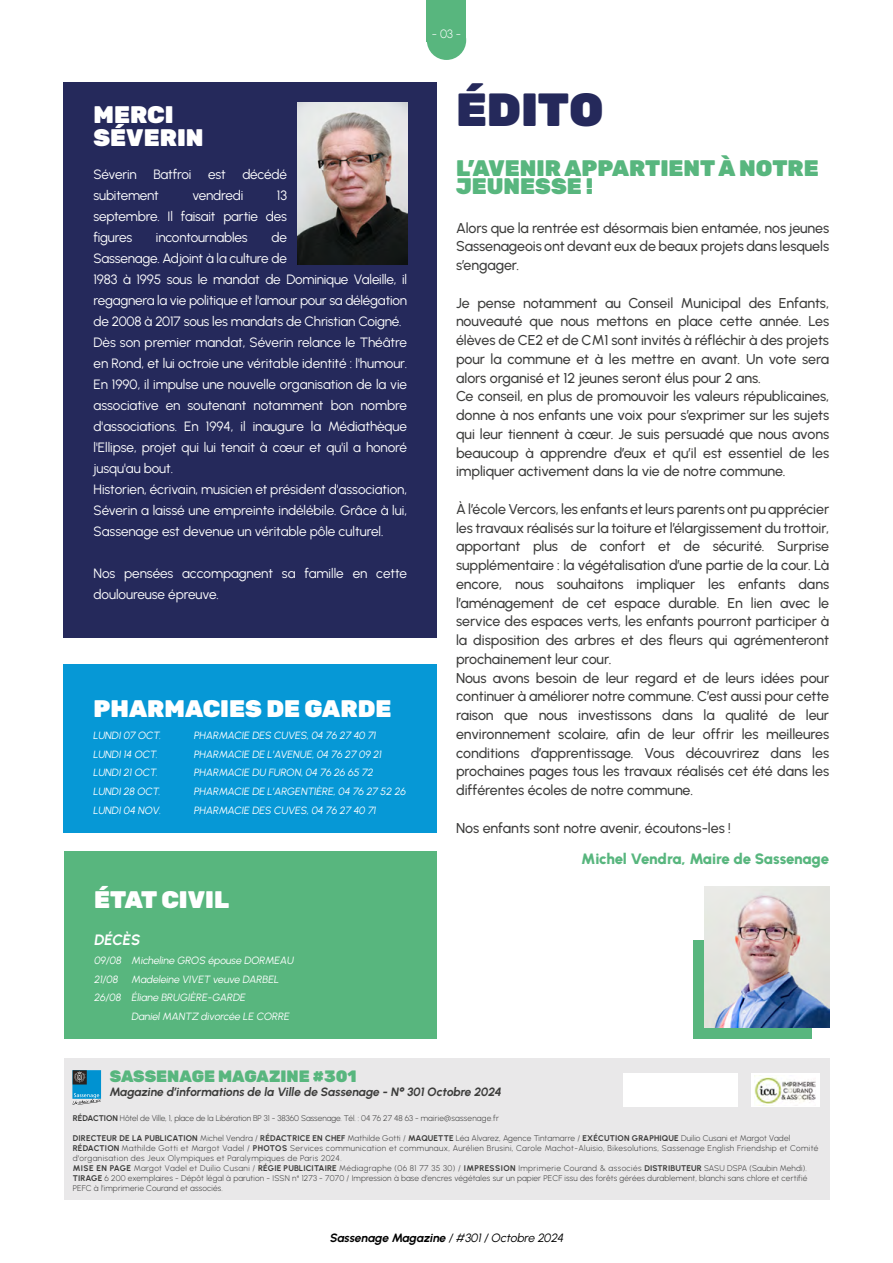
<style>
.page{position:relative;width:893px;height:1263px;background:#fff}
.page>*{position:absolute;margin:0;border:0;box-sizing:border-box;transform-origin:0 0}
.Gros_titre{font:300 46.5px "Rubik";letter-spacing:-.005em;color:#25295b}
.Titre{font:300 24px/22.5px "Rubik";color:#fff}
.Titre_Edito{font:300 22.5px/18px "Rubik";color:#58b67e}
.Titre-2{font:300 16.5px "Rubik";color:#58b67e}
.t1{font:900 15px "Urbanist";letter-spacing:-.015em;color:#58b67e}
.Sous_titre{font:italic 700 15px "Urbanist";letter-spacing:-.005em;color:#fff}
.t2{font:500 14.25px/18.8px "Urbanist";letter-spacing:-.005em;color:#3c3c3b;text-align:justify}
.Texte{font:13.5px/21px "Urbanist";letter-spacing:-.01em;color:#fff}
.Sous_titre-2{font:italic 700 12px "Urbanist";letter-spacing:-.01em;color:#3c3c3b}
.Pied_de_page{font:italic 700 12px "Urbanist";color:#000}
.Folios{font:12px "Urbanist";color:#fff}
.Texte-2{font:italic 10.5px "Urbanist";color:#fff}
.Texte-3{font:8.25px/9.9px "Urbanist";letter-spacing:.045em;color:#3c3c3b}
.Texte-4{font:8.25px/9.9px "Urbanist";letter-spacing:.02em;color:#3c3c3b}
.Texte-5{font:8.25px "Urbanist";color:#3c3c3b}
.s1{color:#58b67e}
.s2{font-weight:700}
.s3{font-weight:400}
</style>
<div class="page">
<div style="left:427px;top:0;width:39px;height:42px;background:#58b67e"></div>
<div style="left:427px;top:21px;width:39px;height:39px;background:#58b67e;border-radius:50%"></div>
<div style="left:64px;top:664px;width:373px;height:169px;background:#0698d6"></div>
<div style="left:64px;top:83px;width:373px;height:555px;background:#25295b"></div>
<div style="left:64px;top:1058px;width:766px;height:141px;background:#e9e8e9"></div>
<div style="left:72px;top:1070px;width:29px;height:29px;background:#0092d1"></div>
<div style="left:72px;top:1070px;width:15px;height:14px;background:#2a221f"></div>
<svg style="left:74px;top:1072px;width:11px;height:11px"></svg>
<svg style="left:72px;top:1093px;width:29px;height:12px"></svg>
<div style="left:751px;top:1073px;width:68px;height:34px;background:#fff"></div>
<img style="left:754px;top:1075px;width:62px;height:30px">
<div style="left:623px;top:1073px;width:115px;height:34px;background:#fff"></div>
<div style="left:693px;top:940px;width:118px;height:99px;background:#58b67e"></div>
<img style="left:704px;top:886px;width:125px;height:141px">
<div style="left:64px;top:851px;width:373px;height:188px;background:#58b67e"></div>
<img style="left:298px;top:102px;width:110px;height:162px">
<p class="Titre" style="left:94px;top:104px;width:112px">MERCI<br>SÉVERIN</p>
<p class="Texte" style="left:94px;top:163px;width:195px">Séverin Batfroi est décédé subitement</p>
<p class="Texte" style="left:192px;top:184px;width:52px">vendredi</p>
<p class="Texte" style="left:94px;top:184px;width:195px;text-align:justify;text-indent:183px">13 septembre. Il faisait partie des figures</p>
<p class="Texte" style="left:94px;top:226px;width:315px;text-indent:178px">de<br>Sassenage. Adjoint à la culture de<br>1983 à 1995 sous le mandat de Dominique Valeille, il regagnera la vie politique et l'amour pour sa délégation de 2008 à 2017 sous les mandats de Christian Coigné.</p>
<p class="Texte" style="left:94px;top:331px;width:315px;text-align:justify">Dès son premier mandat, Séverin relance le Théâtre en Rond, et lui octroie une véritable identité : l'humour.<br>En 1990, il impulse une nouvelle organisation de la vie associative en soutenant notamment bon nombre d'associations. En 1994, il inaugure la Médiathèque l'Ellipse, projet qui lui tenait à cœur et qu'il a honoré jusqu'au bout.</p>
<p class="Texte" style="left:94px;top:478px;width:315px;text-align:justify">Historien, écrivain, musicien et président d'association, Séverin a laissé une empreinte indélébile. Grâce à lui, Sassenage est devenue un véritable pôle culturel.</p>
<p class="Texte" style="left:94px;top:562px;width:315px">Nos pensées accompagnent sa famille en cette douloureuse épreuve.</p>
<p class="Texte" style="left:156px;top:226px;width:93px">incontournables</p>
<p class="Titre" style="left:94px;top:698px;width:299px">PHARMACIES DE GARDE</p>
<p class="Texte-2" style="left:94px;top:728px;width:69px">LUNDI 07 OCT.</p>
<p class="Texte-2" style="left:194px;top:728px;width:184px">PHARMACIE DES CUVES, 04 76 27 40 71</p>
<p class="Texte-2" style="left:94px;top:747px;width:66px">LUNDI 14 OCT.</p>
<p class="Texte-2" style="left:194px;top:747px;width:189px">PHARMACIE DE L’AVENUE, 04 76 27 09 21</p>
<p class="Texte-2" style="left:94px;top:766px;width:66px">LUNDI 21 OCT.</p>
<p class="Texte-2" style="left:194px;top:766px;width:181px">PHARMACIE DU FURON, 04 76 26 65 72</p>
<p class="Texte-2" style="left:94px;top:784px;width:69px">LUNDI 28 OCT.</p>
<p class="Texte-2" style="left:194px;top:784px;width:213px">PHARMACIE DE L’ARGENTIÈRE, 04 76 27 52 26</p>
<p class="Texte-2" style="left:94px;top:803px;width:69px">LUNDI 04 NOV.</p>
<p class="Texte-2" style="left:194px;top:803px;width:184px">PHARMACIE DES CUVES, 04 76 27 40 71</p>
<p class="Titre" style="left:94px;top:889px;width:136px">ÉTAT CIVIL</p>
<p class="Sous_titre" style="left:94px;top:930px;width:48px">DÉCÈS</p>
<p class="Texte-2" style="left:94px;top:953px;width:201px">09/08 Micheline GROS épouse DORMEAU</p>
<p class="Texte-2" style="left:94px;top:972px;width:25px">21/08</p>
<p class="Texte-2" style="left:132px;top:972px;width:149px">Madeleine VIVET veuve DARBEL</p>
<p class="Texte-2" style="left:94px;top:991px;width:153px">26/08 Éliane BRUGIÈRE-GARDE</p>
<p class="Texte-2" style="left:94px;top:1009px;width:197px"><span class="s1">26/08</span> Daniel MANTZ divorcée LE CORRE</p>
<p class="Folios" style="left:432px;top:26px;width:31px">- 03 -</p>
<p class="Gros_titre" style="left:456px;top:84px;width:149px">ÉDITO</p>
<p class="Titre_Edito" style="left:456px;top:160px;width:364px">L’AVENIR APPARTIENT À NOTRE<br>JEUNESSE !</p>
<p class="t2" style="left:456px;top:218px;width:375px">Alors que la rentrée est désormais bien entamée, nos jeunes Sassenageois ont devant eux de beaux projets dans lesquels s’engager.</p>
<p class="t2" style="left:456px;top:293px;width:375px">Je pense notamment au Conseil Municipal des Enfants, nouveauté que nous mettons en place cette année. Les élèves de CE2 et de CM1 sont invités à réfléchir à des projets pour la commune et à les mettre en avant. Un vote sera alors organisé et 12 jeunes seront élus pour 2 ans.</p>
<p class="t2" style="left:456px;top:387px;width:375px">Ce conseil, en plus de promouvoir les valeurs républicaines, donne à nos enfants une voix pour s’exprimer sur les sujets qui leur tiennent à cœur. Je suis persuadé que nous avons beaucoup à apprendre d’eux et qu’il est essentiel de les impliquer activement dans la vie de notre commune.</p>
<p class="t2" style="left:456px;top:499px;width:375px">À l’école Vercors, les enfants et leurs parents ont pu apprécier les travaux réalisés sur la toiture et l’élargissement du trottoir, apportant plus de confort et de sécurité. Surprise supplémentaire : la végétalisation d’une partie de la cour. Là encore, nous souhaitons impliquer les enfants dans l’aménagement de cet espace durable. En lien avec le service des espaces verts, les enfants pourront participer à la disposition des arbres et des fleurs qui agrémenteront prochainement leur cour.</p>
<p class="t2" style="left:456px;top:668px;width:375px">Nous avons besoin de leur regard et de leurs idées pour continuer à améliorer notre commune. C’est aussi pour cette raison que nous investissons dans la qualité de leur environnement scolaire, afin de leur offrir les meilleures conditions d’apprentissage. Vous découvrirez dans les prochaines pages tous les travaux réalisés cet été dans les différentes écoles de notre commune.</p>
<p class="t2" style="left:456px;top:818px;width:276px">Nos enfants sont notre avenir, écoutons-les !</p>
<p class="t1" style="left:581px;top:849px;width:249px">Michel Vendra, Maire de Sassenage</p>
<p class="Titre-2" style="left:110px;top:1067px;width:249px">SASSENAGE MAGAZINE #301</p>
<p class="Sous_titre-2" style="left:110px;top:1084px;width:394px">Magazine d’informations de la Ville de Sassenage - N° 301 Octobre 2024</p>
<p class="Texte-5" style="left:73px;top:1112px;width:428px"><span class="s2">RÉDACTION</span> Hôtel de Ville, 1, place de la Libération BP 31 - 38360 Sassenage. Tél. : 04 76 27 48 63 - mairie@sassenage.fr</p>
<p class="Texte-4" style="left:73px;top:1133px;width:719px"><span class="s2">DIRECTEUR DE LA PUBLICATION</span> Michel Vendra / <span class="s2">RÉDACTRICE EN CHEF</span> Mathilde Gotti / <span class="s2">MAQUETTE</span> Léa Alvarez, Agence Tintamarre / <span class="s2">EXÉCUTION GRAPHIQUE</span> Duilio Cusani et Margot Vadel</p>
<p class="Texte-3" style="left:73px;top:1143px;width:747px"><span class="s2">RÉDACTION</span> Mathilde Gotti et Margot Vadel / <span class="s2">PHOTOS</span> Services communication et communaux, Aurélien Brusini, Carole Machot-Aluisio, Bikesolutions, Sassenage English Friendship et Comité d'organisation des Jeux Olympiques et Paralympiques de Paris 2024.<br><span class="s2">MISE EN PAGE</span> Margot Vadel et Duilio Cusani / <span class="s2">RÉGIE PUBLICITAIRE</span> Médiagraphe (06 81 77 35 30) / <span class="s2">IMPRESSION</span> Imprimerie Courand &amp; associés <span class="s2">DISTRIBUTEUR</span> SASU DSPA (Saubin Mehdi).</p>
<p class="Texte-4" style="left:73px;top:1173px;width:736px"><span class="s2">TIRAGE</span> 6 200 exemplaires - Dépôt légal à parution - ISSN n° 1273 - 7070 / Impression à base d’encres végétales sur un papier PECF issu des forêts gérées durablement, blanchi sans chlore et certifié<br>PEFC à l’imprimerie Courand et associés.</p>
<p class="Pied_de_page" style="left:329px;top:1230px;width:238px">Sassenage Magazine <span class="s3">/#301/Octobre 2024</span></p>
</div>
